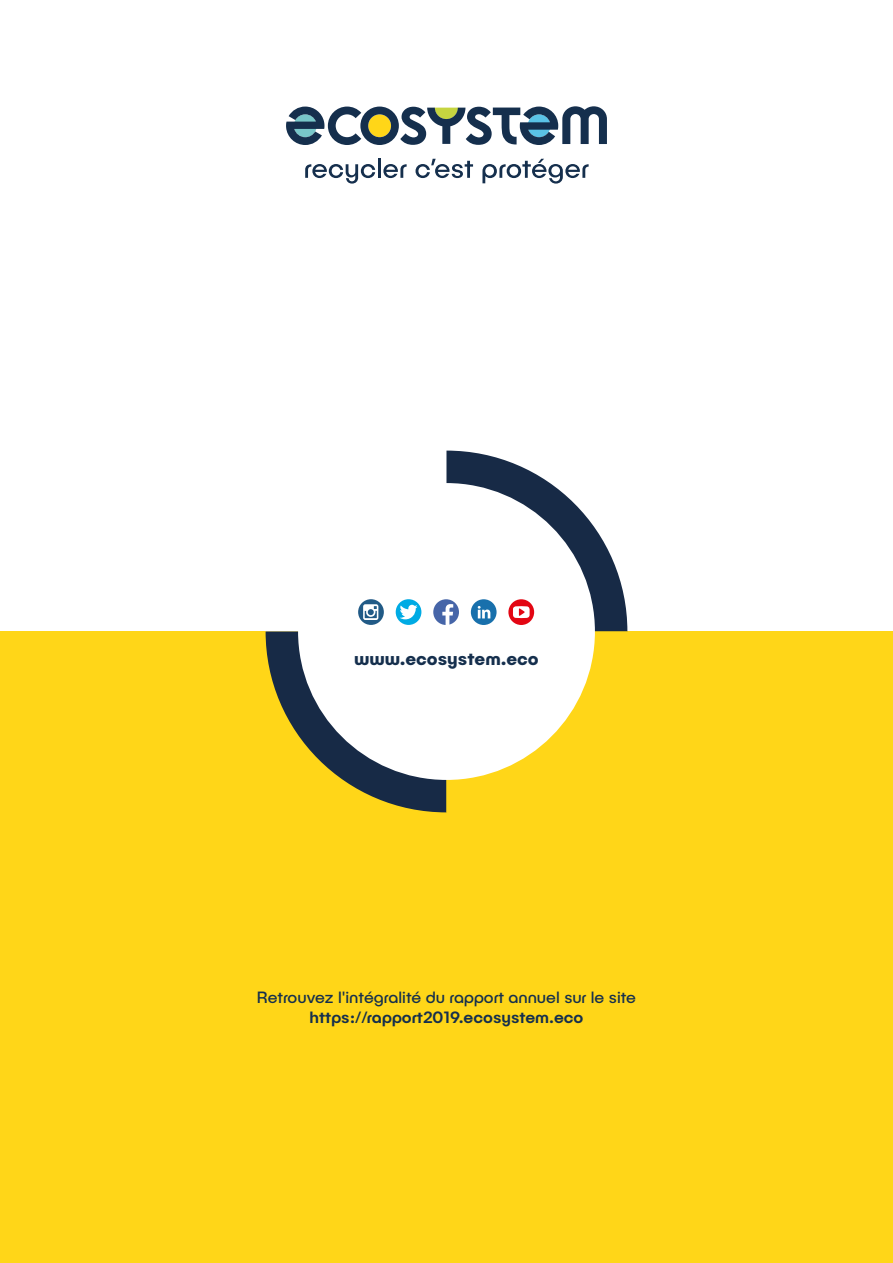
<style>
.page{position:relative;width:893px;height:1263px;background:#fff}
.page>*{position:absolute;margin:0;border:0;box-sizing:border-box;transform-origin:0 0}
.t1{font:700 18px "Publica Play";color:#152f4d}
.t2{font:16.5px "Publica Play";color:#152f4d}
.t3{font:500 16.5px "Publica Play";color:#152f4d}
</style>
<div class="page">
<div style="left:0;top:631px;width:893px;height:632px;background:#ffd618"></div>
<hr style="left:378px;top:159px;width:3px;height:19px;background:#152f4d">
<svg style="left:305px;top:164px;width:70px;height:20px"></svg>
<svg style="left:383px;top:164px;width:24px;height:14px"></svg>
<svg style="left:416px;top:159px;width:57px;height:19px"></svg>
<svg style="left:482px;top:159px;width:107px;height:25px"></svg>
<svg style="left:286px;top:106px;width:321px;height:39px"></svg>
<svg style="left:266px;top:451px;width:361px;height:361px"></svg>
<p class="t1" style="left:354px;top:647px;width:186px">www.ecosystem.eco</p>
<p class="t2" style="left:257px;top:987px;width:380px">Retrouvez l'intégralité du rapport annuel sur le site</p>
<p class="t3" style="left:309px;top:1006px;width:275px">https://rapport2019.ecosystem.eco</p>
</div>
